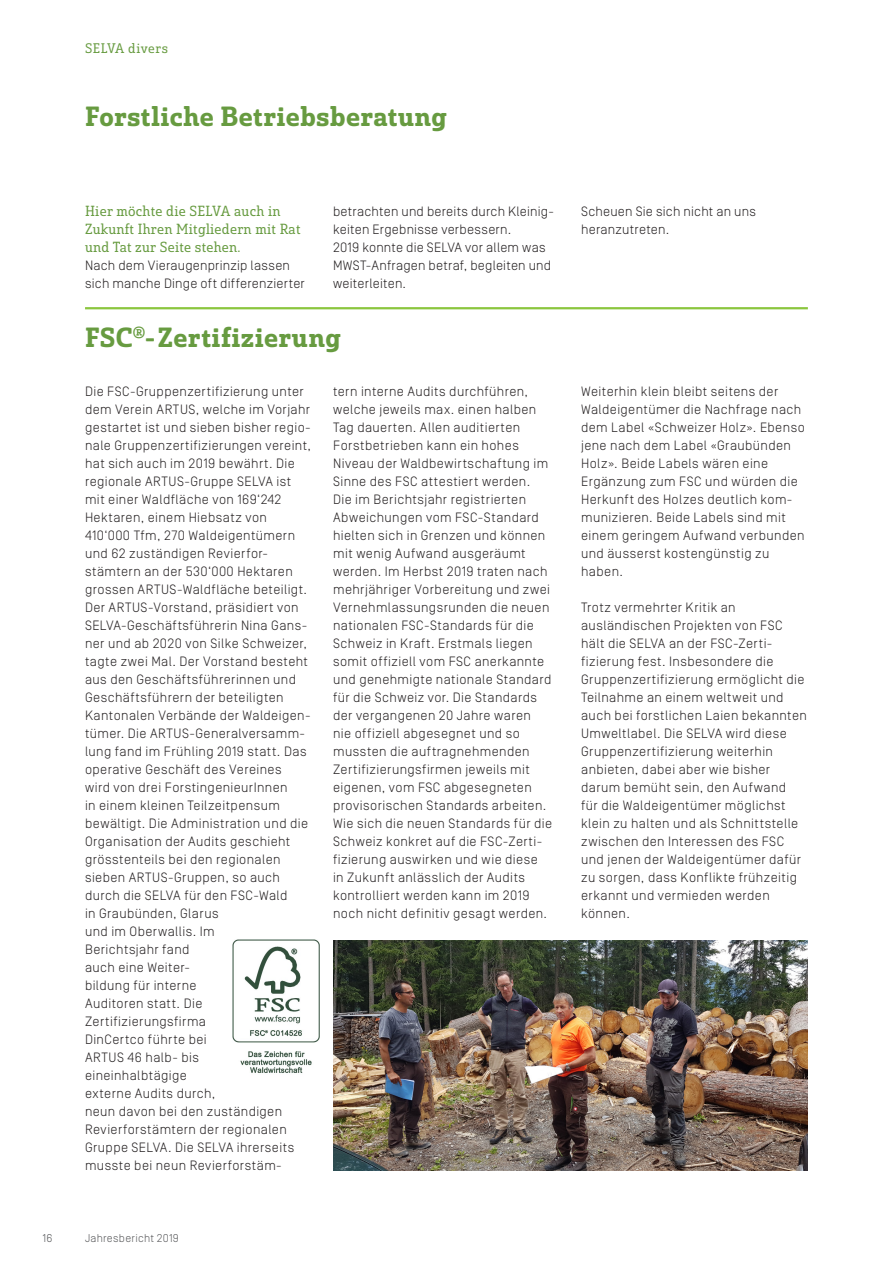
<style>
.page{position:relative;width:893px;height:1263px;background:#fff}
.page>*{position:absolute;margin:0;border:0;box-sizing:border-box;transform-origin:0 0}
.t1{font:27px "Solitas Slab Nor Dem";letter-spacing:.02em;color:#679b40}
.t2{font:14.25px/18px "Solitas Slab Nor Boo";letter-spacing:.02em;color:#679b40}
.t3{font:300 13.5px/18px "Simplon Norm";letter-spacing:.03em;color:#231f20}
.t4{font:13.5px "Solitas Slab Nor Boo";letter-spacing:.035em;color:#679b40}
.t5{font:300 11.25px "Simplon Norm";letter-spacing:.02em;color:#57585a}
</style>
<div class="page">
<img style="left:333px;top:940px;width:475px;height:231px">
<hr style="left:85px;top:307px;width:723px;height:2px;background:#8bc63e">
<img style="left:232px;top:940px;width:88px;height:133px">
<p class="t4" style="left:85px;top:40px;width:85px">SELVA divers</p>
<h1 class="t1" style="left:85px;top:99px;width:363px">Forstliche Betriebsberatung</h1>
<p class="t2" style="left:85px;top:202px;width:217px">Hier möchte die SELVA auch in<br>Zukunft Ihren Mitgliedern mit Rat und Tat zur Seite stehen.</p>
<p class="t3" style="left:85px;top:257px;width:221px">Nach dem Vieraugenprinzip lassen sich manche Dinge oft differenzierter</p>
<p class="t3" style="left:333px;top:203px;width:222px">betrachten und bereits durch Kleinig&shy;keiten Ergebnisse verbessern.<br>2019 konnte die SELVA vor allem was<br>MWST-Anfragen betraf, begleiten und weiterleiten.</p>
<p class="t3" style="left:581px;top:203px;width:176px">Scheuen Sie sich nicht an uns heranzutreten.</p>
<h1 class="t1" style="left:85px;top:320px;width:257px">FSC<sup>®</sup>-Zertifizierung</h1>
<p class="t3" style="left:85px;top:383px;width:228px">Die FSC-Gruppenzertifizierung unter dem Verein ARTUS, welche im Vorjahr gestartet ist und sieben bisher regio&shy;nale Gruppenzertifizierungen vereint, hat sich auch im 2019 bewährt. Die regionale ARTUS-Gruppe SELVA ist mit einer Waldfläche von 169‘242<br>Hektaren, einem Hiebsatz von<br>410‘000 Tfm, 270 Waldeigentümern und 62 zuständigen Revierfor&shy;stämtern an der 530‘000 Hektaren grossen ARTUS-Waldfläche beteiligt.<br>Der ARTUS-Vorstand, präsidiert von<br>SELVA-Geschäftsführerin Nina Gans&shy;ner und ab 2020 von Silke Schweizer, tagte zwei Mal. Der Vorstand besteht aus den Geschäftsführerinnen und<br>Geschäftsführern der beteiligten<br>Kantonalen Verbände der Waldeigen&shy;tümer. Die ARTUS-Generalversamm&shy;lung fand im Frühling 2019 statt. Das operative Geschäft des Vereines<br>wird von drei ForstingenieurInnen<br>in einem kleinen Teilzeitpensum bewältigt. Die Administration und die<br>Organisation der Audits geschieht grösstenteils bei den regionalen sieben ARTUS-Gruppen, so auch durch die SELVA für den FSC-Wald<br>in Graubünden, Glarus<br>und im Oberwallis. Im<br>Berichtsjahr fand<br>auch eine Weiter-<br>bildung für interne<br>Auditoren statt. Die<br>Zertifizierungsfirma<br>DinCertco führte bei<br>ARTUS 46 halb- bis<br>eineinhalbtägige<br>externe Audits durch,<br>neun davon bei den zuständigen<br>Revierforstämtern der regionalen<br>Gruppe SELVA. Die SELVA ihrerseits musste bei neun Revierforstäm-</p>
<p class="t3" style="left:333px;top:382px;width:220px">tern interne Audits durchführen, welche jeweils max. einen halben Tag dauerten. Allen auditierten Forstbetrieben kann ein hohes Niveau der Waldbewirtschaftung im Sinne des FSC attestiert werden.<br>Die im Berichtsjahr registrierten Abweichungen vom FSC-Standard hielten sich in Grenzen und können mit wenig Aufwand ausgeräumt werden. Im Herbst 2019 traten nach mehrjähriger Vorbereitung und zwei Vernehmlassungsrunden die neuen nationalen FSC-Standards für die Schweiz in Kraft. Erstmals liegen somit offiziell vom FSC anerkannte und genehmigte nationale Standard für die Schweiz vor. Die Standards der vergangenen 20 Jahre waren nie offiziell abgesegnet und so mussten die auftragnehmenden Zertifizierungsfirmen jeweils mit eigenen, vom FSC abgesegneten provisorischen Standards arbeiten.<br>Wie sich die neuen Standards für die Schweiz konkret auf die FSC-Zerti&shy;fizierung auswirken und wie diese<br>in Zukunft anlässlich der Audits kontrolliert werden kann im 2019 noch nicht definitiv gesagt werden.</p>
<p class="t3" style="left:581px;top:382px;width:225px">Weiterhin klein bleibt seitens der<br>Waldeigentümer die Nachfrage nach dem Label «Schweizer Holz». Ebenso jene nach dem Label «Graubünden<br>Holz». Beide Labels wären eine<br>Ergänzung zum FSC und würden die<br>Herkunft des Holzes deutlich kom&shy;munizieren. Beide Labels sind mit einem geringem Aufwand verbunden und äusserst kostengünstig zu haben.</p>
<p class="t3" style="left:581px;top:598px;width:227px">Trotz vermehrter Kritik an ausländischen Projekten von FSC hält die SELVA an der FSC-Zerti&shy;fizierung fest. Insbesondere die<br>Gruppenzertifizierung ermöglicht die<br>Teilnahme an einem weltweit und auch bei forstlichen Laien bekannten<br>Umweltlabel. Die SELVA wird diese<br>Gruppenzertifizierung weiterhin anbieten, dabei aber wie bisher darum bemüht sein, den Aufwand<br>für die Waldeigentümer möglichst klein zu halten und als Schnittstelle zwischen den Interessen des FSC und jenen der Waldeigentümer dafür zu sorgen, dass Konflikte frühzeitig erkannt und vermieden werden können.</p>
<p class="t5" style="left:43px;top:1232px;width:11px">16</p>
<p class="t5" style="left:85px;top:1232px;width:95px">Jahresbericht 2019</p>
</div>
